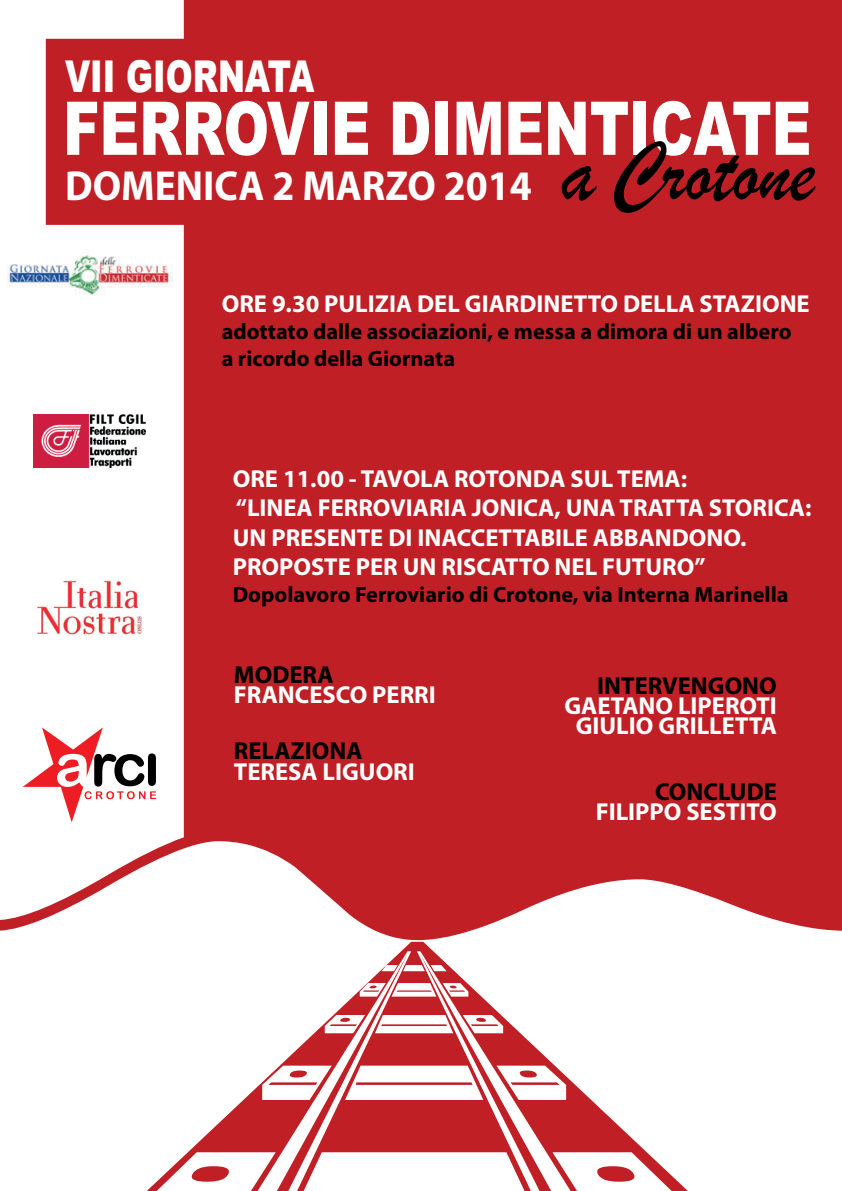
<style>
.page{position:relative;width:842px;height:1191px;background:#c02025}
.page>*{position:absolute;margin:0;border:0;box-sizing:border-box;transform-origin:0 0}
.t1{font:900 74.1px "Arial";color:#fff;scale:.74 1}
.t2{font:900 43.8px "Arial";color:#fff;scale:.74 1}
.t3{font:700 42.2px "Myriad Pro";color:#fff;scale:.94 1}
.t4{font:700 24.6px/29.5px "Myriad Pro";color:#fff}
.t5{font:700 24.6px "Myriad Pro";color:#000}
.t6{font:700 22.3px/26.8px "Myriad Pro";color:#000}
.s1{font-family:"Brush Script";font-weight:400;font-size:89.3px;color:#000}
</style>
<div class="page">
<svg style="left:0;top:841px;width:842px;height:350px;fill:#fff"></svg>
<svg style="left:0;top:0;width:184px;height:920px;fill:#fff"></svg>
<svg style="left:23px;top:727px;width:133px;height:95px"></svg>
<img style="left:7px;top:249px;width:165px;height:51px">
<img style="left:33px;top:415px;width:113px;height:53px">
<img style="left:37px;top:580px;width:105px;height:56px">
<h2 class="t2" style="left:65px;top:45px;width:338px">VII GIORNATA</h2>
<h1 class="t1" style="left:63px;top:75px;width:1013px">FERROVIE DIMENTICATE</h1>
<h3 class="t3" style="left:65px;top:159px;width:799px">DOMENICA 2 MARZO 2014 <span class="s1">a Crotone</span></h3>
<p class="t4" style="left:222px;top:288px;width:589px">ORE 9.30 PULIZIA DEL GIARDINETTO DELLA STAZIONE</p>
<p class="t6" style="left:222px;top:317px;width:571px">adottato dalle associazioni, e messa a dimora di un albero a ricordo della Giornata</p>
<p class="t4" style="left:233px;top:463px;width:580px">ORE 11.00 - TAVOLA ROTONDA SUL TEMA:<br>“LINEA FERROVIARIA JONICA, UNA TRATTA STORICA:<br>UN PRESENTE DI INACCETTABILE ABBANDONO.<br>PROPOSTE PER UN RISCATTO NEL FUTURO”</p>
<p class="t6" style="left:233px;top:580px;width:557px">Dopolavoro Ferroviario di Crotone, via Interna Marinella</p>
<p class="t5" style="left:234px;top:658px;width:101px">MODERA</p>
<p class="t4" style="left:234px;top:679px;width:203px">FRANCESCO PERRI</p>
<p class="t5" style="left:234px;top:735px;width:130px">RELAZIONA</p>
<p class="t4" style="left:234px;top:756px;width:182px">TERESA LIGUORI</p>
<p class="t5" style="left:597px;top:669px;width:181px">INTERVENGONO</p>
<p class="t4" style="left:564px;top:694px;width:214px;line-height:20.3px;text-align:center">GAETANO LIPEROTI<br>GIULIO GRILLETTA</p>
<p class="t5" style="left:655px;top:775px;width:123px">CONCLUDE</p>
<p class="t4" style="left:596px;top:796px;width:183px">FILIPPO SESTITO</p>
</div>
